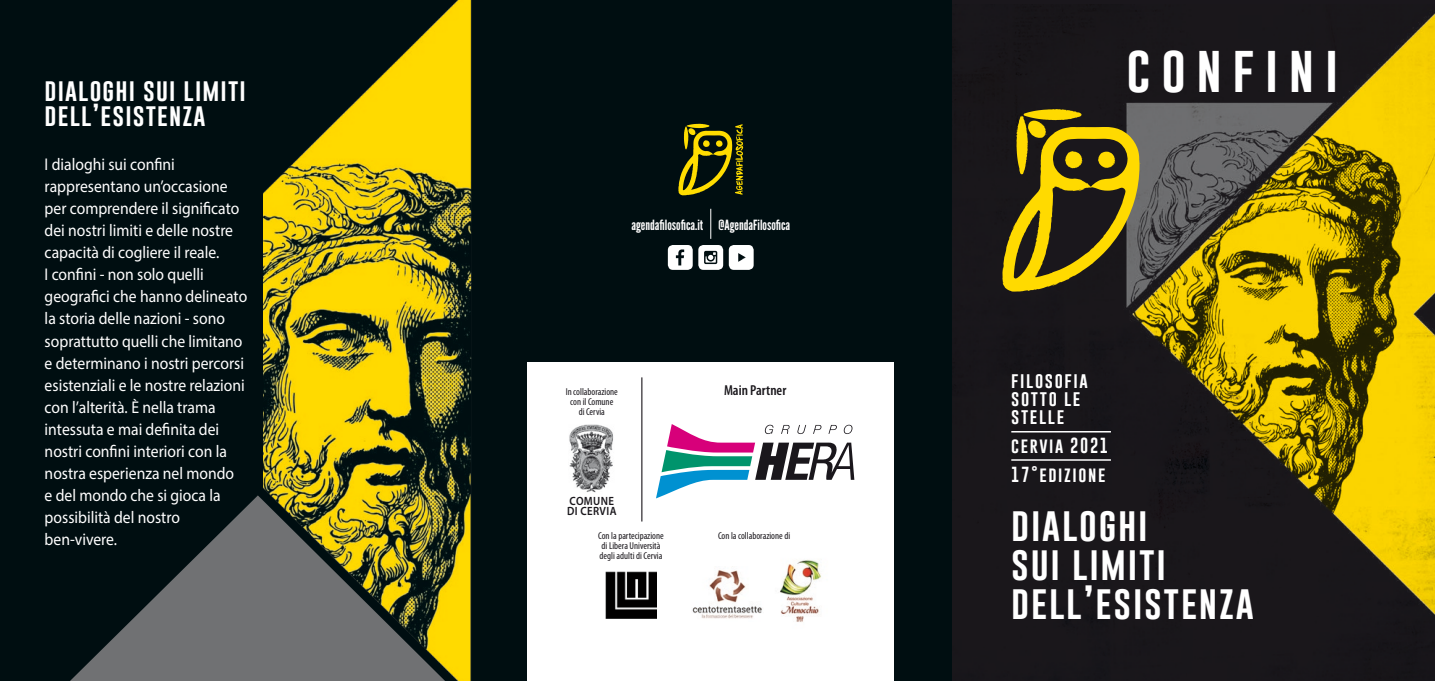
<style>
.page{position:relative;width:1435px;height:681px;background:#fff}
.page>*{position:absolute;margin:0;border:0;box-sizing:border-box;transform-origin:0 0}
.t1{font:48.6px "Gobold";letter-spacing:.22em;color:#fff}
.t2{font:35px "Gobold";letter-spacing:.05em;color:#fff}
.t3{font:23.2px "Gobold";letter-spacing:.05em;color:#fff}
.t4{font:17px/22px "Myriad Pro";color:#fff;scale:.92 1}
.t5{font:16.2px "Gobold";letter-spacing:.1em;color:#fff}
.t6{font:16px "Gobold";letter-spacing:.1em;color:#fff}
.t7{font:600 condensed 14.4px "Myriad Pro";color:#1a171c}
.t8{font:14px "League Gothic";color:#fff}
.t9{font:600 12px "Myriad Pro";letter-spacing:.035em;color:#1a171c;scale:.9 1}
.t10{font:condensed 10px "Myriad Pro";color:#1a171c}
</style>
<div class="page">
<div style="left:0;top:0;width:471px;height:680px;background:#000e11"></div>
<div style="left:471px;top:0;width:481px;height:680px;background:#000e11"></div>
<div style="left:527px;top:362px;width:367px;height:318px;background:#fff"></div>
<svg style="left:656px;top:424px;width:198px;height:74px"></svg>
<img style="left:569px;top:424px;width:44px;height:69px">
<hr style="left:641px;top:377px;width:1px;height:144px;background:#1a171c">
<img style="left:605px;top:571px;width:51px;height:47px">
<img style="left:692px;top:566px;width:70px;height:53px">
<img style="left:780px;top:559px;width:41px;height:63px">
<img style="left:952px;top:5px;width:482px;height:675px">
<img style="left:264px;top:0;width:208px;height:680px">
<svg style="left:668px;top:245px;width:24px;height:25px"></svg>
<svg style="left:698px;top:245px;width:55px;height:25px"></svg>
<hr style="left:710px;top:209px;width:1px;height:30px;background:#fff">
<svg style="left:678px;top:124px;width:65px;height:71px"></svg>
<hr style="left:1011px;top:431px;width:99px;height:1px;background:#fff">
<hr style="left:1011px;top:459px;width:99px;height:1px;background:#fff">
<svg style="left:1002px;top:109px;width:137px;height:182px;background:#6f6016"></svg>
<svg style="left:71px;top:495px;width:374px;height:185px"></svg>
<p class="t3" style="left:45px;top:75px;width:203px">DIALOGHI SUI LIMITI</p>
<p class="t3" style="left:45px;top:100px;width:162px">DELL’ESISTENZA</p>
<p class="t4" style="left:45px;top:153px;width:222px">I dialoghi sui confini rappresentano un’occasione per comprendere il significato dei nostri limiti e delle nostre capacità di cogliere il reale.<br>I confini - non solo quelli geografici che hanno delineato la storia delle nazioni - sono soprattutto quelli che limitano e determinano i nostri percorsi esistenziali e le nostre relazioni con l’alterità. È nella trama intessuta e mai definita dei nostri confini interiori con la nostra esperienza nel mondo<br>e del mondo che si gioca la possibilità del nostro</p>
<p class="t4" style="left:45px;top:527px;width:80px">ben-vivere.</p>
<p class="t8" style="left:631px;top:216px;width:73px">agendafilosofica.it</p>
<p class="t8" style="left:718px;top:216px;width:73px">@AgendaFilosofica</p>
<p class="t10" style="left:565px;top:386px;width:54px">In collaborazione</p>
<p class="t10" style="left:570px;top:396px;width:44px">con il Comune</p>
<p class="t10" style="left:578px;top:406px;width:28px">di Cervia</p>
<p class="t9" style="left:569px;top:493px;width:51px">COMUNE</p>
<p class="t9" style="left:567px;top:503px;width:57px">DI CERVIA</p>
<p class="t7" style="left:724px;top:382px;width:64px">Main Partner</p>
<p class="t10" style="left:598px;top:529px;width:67px">Con la partecipazione</p>
<p class="t10" style="left:601px;top:539px;width:60px">di Libera Università</p>
<p class="t10" style="left:599px;top:549px;width:64px">degli adulti di Cervia</p>
<p class="t10" style="left:718px;top:529px;width:74px">Con la collaborazione di</p>
<p class="t1" style="left:1126px;top:38px;width:213px">CONFINI</p>
<p class="t5" style="left:1011px;top:370px;width:78px">FILOSOFIA</p>
<p class="t5" style="left:1011px;top:388px;width:71px">SOTTO LE</p>
<p class="t5" style="left:1011px;top:406px;width:54px">STELLE</p>
<p class="t6" style="left:1011px;top:434px;width:98px">CERVIA 2021</p>
<p class="t6" style="left:1011px;top:464px;width:96px">17°EDIZIONE</p>
<p class="t2" style="left:1011px;top:502px;width:138px">DIALOGHI</p>
<p class="t2" style="left:1011px;top:540px;width:156px">SUI LIMITI</p>
<p class="t2" style="left:1011px;top:579px;width:244px">DELL’ESISTENZA</p>
</div>
